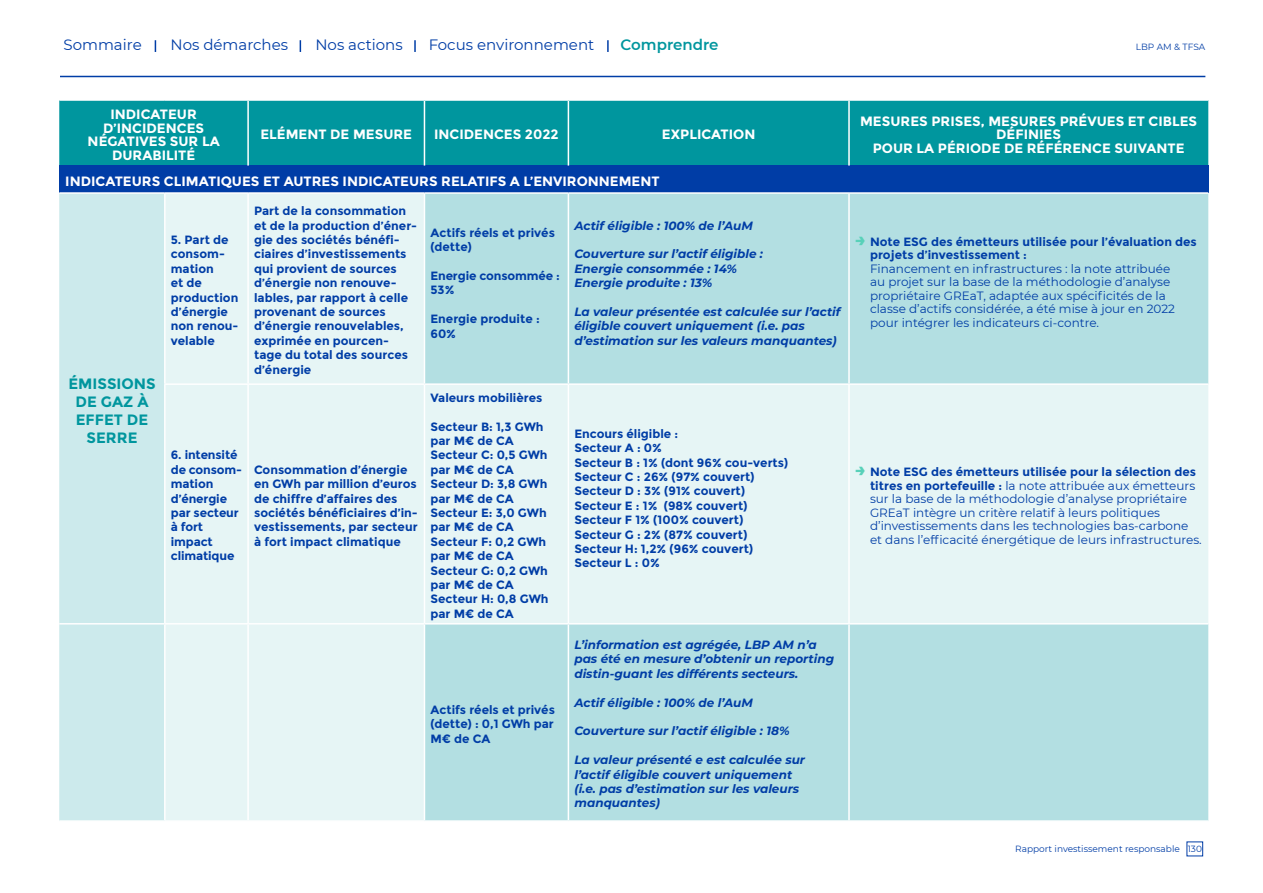
<style>
.page{position:relative;width:1263px;height:893px;background:#fff}
.page>*{position:absolute;margin:0;border:0;box-sizing:border-box;transform-origin:0 0}
.t1{font:15px "Montserrat";color:#003da6}
.t2{font:700 15px/18px "Montserrat";color:#00969e;text-align:center}
.t3{font:600 15px "Montserrat";color:#00969e}
.t4{font:700 13.5px/13.5px "Montserrat";color:#fff;text-align:center}
.t5{font:700 12px/14.4px "Montserrat";color:#003da6}
.t6{font:12px/13.5px "Montserrat";color:#003da6}
.t7{font:italic 700 12px/14.4px "Montserrat";color:#003da6}
.t8{font:9px "Montserrat";color:#003da6}
.s1{font-weight:800;font-size:18px;color:#58d1b9}
.s2{font-weight:700}
</style>
<div class="page">
<div style="left:59px;top:101px;width:1149px;height:65px;background:#00969e"></div>
<div style="left:59px;top:166px;width:1149px;height:27px;background:#003da6"></div>
<div style="left:59px;top:194px;width:105px;height:626px;background:#cceaec"></div>
<div style="left:166px;top:194px;width:258px;height:626px;background:#e6f5f5"></div>
<svg style="left:425px;top:194px;width:783px;height:626px;background:#c6e7e9"></svg>
<hr style="left:59px;top:192px;width:106px;height:2px;background:#fff">
<hr style="left:59px;top:623px;width:106px;height:1px;background:#fff">
<hr style="left:247px;top:101px;width:2px;height:65px;background:#fff">
<hr style="left:424px;top:101px;width:1px;height:65px;background:#fff">
<hr style="left:568px;top:101px;width:1px;height:65px;background:#fff">
<hr style="left:848px;top:101px;width:2px;height:65px;background:#fff">
<hr style="left:165px;top:192px;width:83px;height:2px;background:#fff">
<hr style="left:164px;top:383px;width:84px;height:2px;background:#fff">
<hr style="left:165px;top:623px;width:83px;height:1px;background:#fff">
<hr style="left:248px;top:192px;width:176px;height:2px;background:#fff">
<hr style="left:247px;top:194px;width:2px;height:189px;background:#fff">
<hr style="left:248px;top:383px;width:176px;height:2px;background:#fff">
<hr style="left:247px;top:385px;width:2px;height:238px;background:#fff">
<hr style="left:248px;top:623px;width:176px;height:1px;background:#fff">
<hr style="left:247px;top:624px;width:2px;height:196px;background:#fff">
<hr style="left:424px;top:192px;width:144px;height:2px;background:#fff">
<hr style="left:424px;top:623px;width:144px;height:1px;background:#fff">
<hr style="left:568px;top:192px;width:281px;height:2px;background:#fff">
<hr style="left:568px;top:194px;width:1px;height:189px;background:#fff">
<hr style="left:568px;top:623px;width:281px;height:1px;background:#fff">
<hr style="left:568px;top:624px;width:1px;height:196px;background:#fff">
<hr style="left:849px;top:192px;width:359px;height:2px;background:#fff">
<hr style="left:848px;top:194px;width:2px;height:189px;background:#fff">
<hr style="left:849px;top:623px;width:359px;height:1px;background:#fff">
<hr style="left:848px;top:624px;width:2px;height:196px;background:#fff">
<hr style="left:424px;top:383px;width:144px;height:2px;background:#fff">
<hr style="left:568px;top:383px;width:281px;height:2px;background:#fff">
<hr style="left:568px;top:385px;width:1px;height:238px;background:#fff">
<hr style="left:849px;top:383px;width:359px;height:2px;background:#fff">
<hr style="left:848px;top:385px;width:2px;height:238px;background:#fff">
<svg style="left:155px;top:40px;width:1px;height:12px"></svg>
<svg style="left:300px;top:40px;width:1px;height:12px"></svg>
<svg style="left:414px;top:40px;width:2px;height:12px"></svg>
<svg style="left:607px;top:40px;width:2px;height:12px"></svg>
<hr style="left:60px;top:76px;width:1145px;height:1px;background:#003da6">
<p class="t1" style="left:64px;top:34px;width:80px">Sommaire</p>
<p class="t1" style="left:170px;top:34px;width:119px">Nos démarches</p>
<p class="t1" style="left:315px;top:34px;width:89px">Nos actions</p>
<p class="t1" style="left:429px;top:34px;width:167px">Focus environnement</p>
<p class="t3" style="left:621px;top:34px;width:99px">Comprendre</p>
<p class="t8" style="left:1136px;top:41px;width:71px">LBP AM &amp; TFSA</p>
<p class="t4" style="left:88px;top:108px;width:134px">INDICATEUR<br>D’INCIDENCES<br>NÉGATIVES SUR LA<br>DURABILITÉ</p>
<p class="t4" style="left:260px;top:128px;width:153px">ELÉMENT DE MESURE</p>
<p class="t4" style="left:434px;top:128px;width:126px">INCIDENCES 2022</p>
<p class="t4" style="left:662px;top:128px;width:95px">EXPLICATION</p>
<p class="t4" style="left:65px;top:174px;width:596px">INDICATEURS CLIMATIQUES ET AUTRES INDICATEURS RELATIFS A L’ENVIRONNEMENT</p>
<p class="t2" style="left:68px;top:374px;width:89px">ÉMISSIONS<br>DE GAZ À<br>EFFET DE<br>SERRE</p>
<p class="t5" style="left:171px;top:233px;width:69px">5. Part de consom&shy;mation<br>et de production d’énergie non renou&shy;velable</p>
<p class="t5" style="left:254px;top:204px;width:165px">Part de la consommation et de la production d’éner&shy;gie des sociétés bénéfi&shy;ciaires d’investissements qui provient de sources d’énergie non renouve&shy;lables, par rapport à celle provenant de sources d’énergie renouvelables, exprimée en pourcen&shy;tage du total des sources d’énergie</p>
<p class="t5" style="left:171px;top:448px;width:73px">6. intensité de consom&shy;mation d’énergie par secteur à fort impact climatique</p>
<p class="t5" style="left:254px;top:462px;width:165px">Consommation d’énergie en GWh par million d’euros de chiffre d’affaires des sociétés bénéficiaires d’in&shy;vestissements, par secteur à fort impact climatique</p>
<p class="t5" style="left:430px;top:225px;width:126px">Actifs réels et privés (dette)</p>
<p class="t5" style="left:430px;top:269px;width:131px">Energie consommée :<br>53%</p>
<p class="t5" style="left:430px;top:312px;width:111px">Energie produite :<br>60%</p>
<p class="t7" style="left:574px;top:218px;width:180px">Actif éligible : 100% de l’AuM</p>
<p class="t7" style="left:574px;top:246px;width:190px">Couverture sur l’actif éligible :<br>Energie consommée : 14%<br>Energie produite : 13%</p>
<p class="t7" style="left:574px;top:304px;width:268px">La valeur présentée est calculée sur l’actif éligible couvert uniquement (i.e. pas d’estimation sur les valeurs manquantes)</p>
<p class="t5" style="left:430px;top:390px;width:113px">Valeurs mobilières</p>
<p class="t5" style="left:430px;top:419px;width:120px">Secteur B: 1,3 GWh par M€ de CA<br>Secteur C: 0,5 GWh par M€ de CA<br>Secteur D: 3,8 GWh par M€ de CA<br>Secteur E: 3,0 GWh par M€ de CA<br>Secteur F: 0,2 GWh par M€ de CA<br>Secteur G: 0,2 GWh par M€ de CA<br>Secteur H: 0,8 GWh par M€ de CA</p>
<p class="t5" style="left:574px;top:426px;width:215px">Encours éligible :<br>Secteur A : 0%<br>Secteur B : 1% (dont 96% cou-verts)<br>Secteur C : 26% (97% couvert)<br>Secteur D : 3% (91% couvert)<br>Secteur E : 1% (98% couvert)<br>Secteur F 1% (100% couvert)<br>Secteur G : 2% (87% couvert)<br>Secteur H: 1,2% (96% couvert)<br>Secteur L : 0%</p>
<p class="t5" style="left:430px;top:702px;width:126px;text-align:justify">Actifs réels et privés (dette) : 0,1 GWh par M€ de CA</p>
<p class="t7" style="left:574px;top:637px;width:261px">L’information est agrégée, LBP AM n’a pas été en mesure d’obtenir un reporting distin-guant les différents secteurs.</p>
<p class="t7" style="left:574px;top:695px;width:180px">Actif éligible : 100% de l’AuM</p>
<p class="t7" style="left:574px;top:723px;width:217px">Couverture sur l’actif éligible : 18%</p>
<p class="t7" style="left:574px;top:752px;width:232px">La valeur présenté e est calculée sur l’actif éligible couvert uniquement (i.e. pas d’estimation sur les valeurs manquantes)</p>
<p class="t4" style="left:860px;top:114px;width:339px">MESURES PRISES, MESURES PRÉVUES ET CIBLES<br>DÉFINIES<br>POUR LA PÉRIODE DE RÉFÉRENCE SUIVANTE</p>
<p class="t5" style="left:870px;top:235px;width:328px;line-height:13.5px;text-indent:-15px"><span class="s1">→</span> Note ESG des émetteurs utilisée pour l’évaluation des projets d’investissement :</p>
<p class="t6" style="left:870px;top:261px;width:307px">Financement en infrastructures : la note attribuée au projet sur la base de la méthodologie d’analyse propriétaire GREaT, adaptée aux spécificités de la classe d’actifs considérée, a été mise à jour en 2022 pour intégrer les indicateurs ci-contre.</p>
<p class="t6" style="left:870px;top:465px;width:333px;text-indent:-15px"><span class="s1">→</span> <span class="s2">Note ESG des émetteurs utilisée pour la sélection des titres en portefeuille :</span> la note attribuée aux émetteurs sur la base de la méthodologie d’analyse propriétaire GREaT intègre un critère relatif à leurs politiques d’investissements dans les technologies bas-carbone et dans l’efficacité énergétique de leurs infrastructures.</p>
<p class="t8" style="left:1015px;top:842px;width:188px">Rapport investissement responsable 130</p>
</div>
